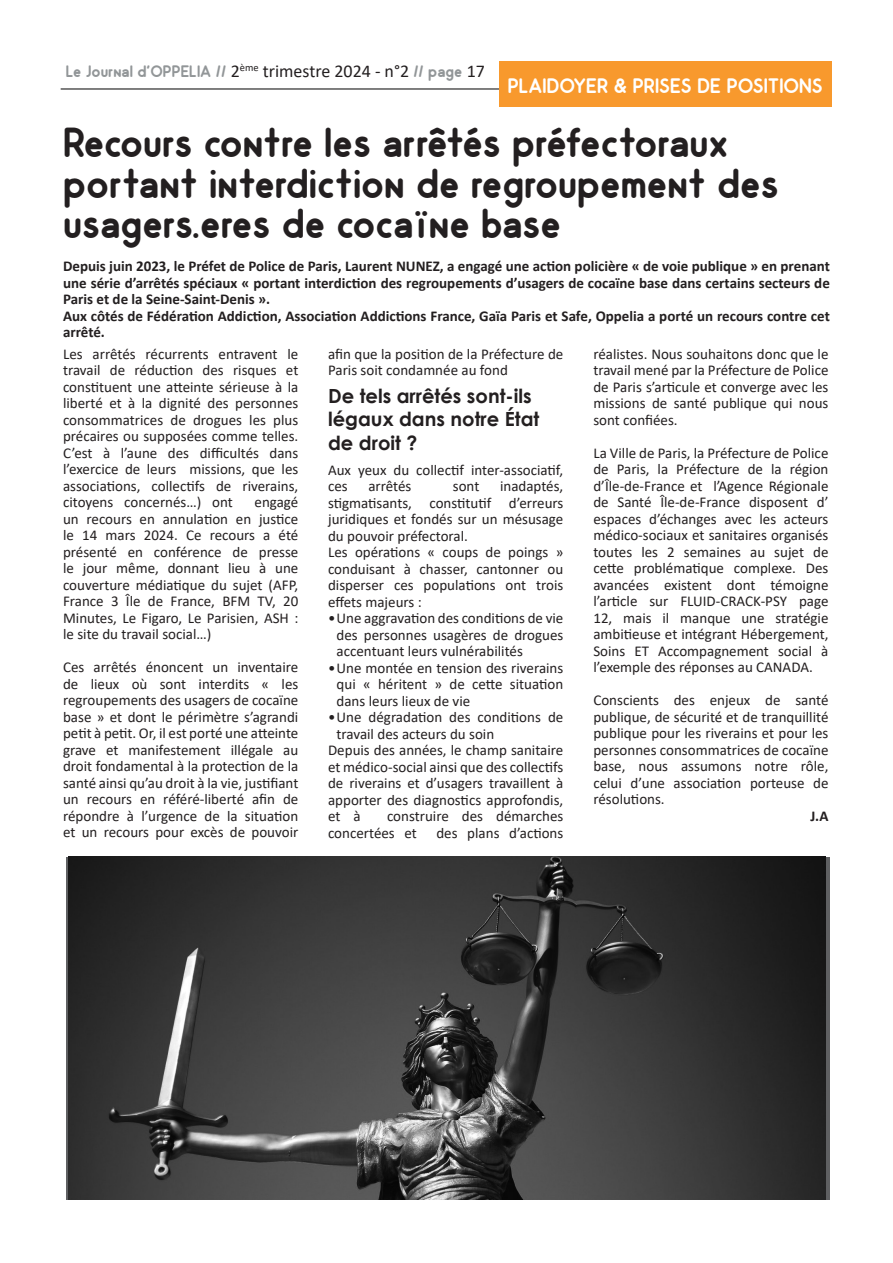
<style>
.page{position:relative;width:893px;height:1263px;background:#fff}
.page>*{position:absolute;margin:0;border:0;box-sizing:border-box;transform-origin:0 0}
.Gros_titre{font:700 42px/40.5px "Odin";color:#231f20}
.Texte_encadré{font:700 21px "Odin";color:#fff}
.Texte_gras_centré{font:700 19.5px/23.4px "Century Gothic";color:#231f20}
.t1{font:700 16.65px "Odin";color:#929698}
.Texte_base{font:15px/16.5px "Calibri";color:#231f20;text-align:justify}
.Texte_base-2{font:700 15px/16.5px "Calibri";color:#231f20;text-align:justify}
.s1{font-family:"Calibri";font-weight:400;font-size:18px;color:#231f20}
</style>
<div class="page">
<hr style="left:61px;top:89px;width:767px;height:1px;background:#000">
<div style="left:499px;top:61px;width:332px;height:46px;background:#f8992d"></div>
<img style="left:68px;top:857px;width:757px;height:342px">
<p class="t1" style="left:66px;top:62px;width:421px">Le Journal d'OPPELIA // <span class="s1">2</span><sup>ème</sup> <span class="s1">trimestre 2024 - n°2</span> // page <span class="s1">17</span></p>
<p class="Texte_encadré" style="left:508px;top:74px;width:317px">PLAIDOYER &amp; PRISES DE POSITIONS</p>
<p class="Gros_titre" style="left:63px;top:123px;width:717px">Recours contre les arrêtés préfectoraux portant interdiction de regroupement des usagers.eres de cocaïne base</p>
<p class="Texte_base-2" style="left:63px;top:258px;width:768px">Depuis juin 2023, le Préfet de Police de Paris, Laurent NUNEZ, a engagé une action policière « de voie publique » en prenant une série d’arrêtés spéciaux « portant interdiction des regroupements d’usagers de cocaïne base dans certains secteurs de Paris et de la Seine-Saint-Denis ».</p>
<p class="Texte_base-2" style="left:63px;top:308px;width:768px">Aux côtés de Fédération Addiction, Association Addictions France, Gaïa Paris et Safe, Oppelia a porté un recours contre cet arrêté.</p>
<p class="Texte_base" style="left:328px;top:345px;width:237px">afin que la position de la Préfecture de<br>Paris soit condamnée au fond</p>
<p class="Texte_gras_centré" style="left:328px;top:383px;width:213px">De tels arrêtés sont-ils légaux dans notre État de droit ?</p>
<p class="Texte_base" style="left:328px;top:461px;width:237px">Aux yeux du collectif inter-associatif, ces</p>
<p class="Texte_base" style="left:63px;top:345px;width:237px">Les arrêtés récurrents entravent le travail de réduction des risques et constituent une atteinte sérieuse à la liberté et à la dignité des personnes consommatrices de drogues les plus précaires ou supposées comme telles.<br>C’est à l’aune des difficultés dans l’exercice de leurs missions, que les associations, collectifs de riverains, citoyens concernés…) ont</p>
<p class="Texte_base" style="left:593px;top:345px;width:237px">réalistes. Nous souhaitons donc que le travail mené par la Préfecture de Police de Paris s’articule et converge avec les missions de santé publique qui nous sont confiées.</p>
<p class="Texte_base" style="left:593px;top:444px;width:237px">La Ville de Paris, la Préfecture de Police de Paris, la Préfecture de la région d’Île-de-France et l’Agence Régionale de Santé Île-de-France disposent d’ espaces d’échanges avec les acteurs médico-sociaux et sanitaires organisés toutes les 2 semaines au sujet de cette problématique complexe. Des avancées existent dont témoigne l’article sur FLUID-CRACK-PSY page 12, mais il manque une stratégie ambitieuse et intégrant Hébergement, Soins ET Accompagnement social à l’exemple des réponses au CANADA.</p>
<p class="Texte_base" style="left:593px;top:692px;width:237px">Conscients des enjeux de santé publique, de sécurité et de tranquillité publique pour les riverains et pour les personnes consommatrices de cocaïne base, nous assumons notre rôle, celui d’une association porteuse de résolutions.</p>
<p class="Texte_base-2" style="left:810px;top:807px;width:20px">J.A</p>
<p class="Texte_base" style="left:328px;top:478px;width:237px;text-indent:172px">inadaptés, stigmatisants, constitutif d’erreurs juridiques et fondés sur un mésusage du pouvoir préfectoral.</p>
<p class="Texte_base" style="left:328px;top:544px;width:237px">Les opérations « coups de poings » conduisant à chasser, cantonner ou disperser ces populations ont trois effets majeurs :</p>
<p class="Texte_base" style="left:337px;top:610px;width:228px;text-indent:-9px">•Une aggravation des conditions de vie des personnes usagères de drogues accentuant leurs vulnérabilités</p>
<p class="Texte_base" style="left:337px;top:659px;width:228px;text-indent:-9px">•Une montée en tension des riverains qui « héritent » de cette situation dans leurs lieux de vie</p>
<p class="Texte_base" style="left:337px;top:709px;width:228px;text-indent:-9px">•Une dégradation des conditions de travail des acteurs du soin</p>
<p class="Texte_base" style="left:328px;top:742px;width:237px">Depuis des années, le champ sanitaire et médico-social ainsi que des collectifs de riverains et d’usagers travaillent à apporter des diagnostics approfondis, et à</p>
<p class="Texte_base" style="left:368px;top:478px;width:45px">arrêtés</p>
<p class="Texte_base" style="left:453px;top:478px;width:28px">sont</p>
<p class="Texte_base" style="left:63px;top:494px;width:237px;text-indent:192px">engagé un recours en annulation en justice le 14 mars 2024. Ce recours a été présenté en conférence de presse le jour même, donnant lieu à une couverture médiatique du sujet (AFP, France 3 Île de France, BFM TV, 20<br>Minutes, Le Figaro, Le Parisien, ASH : le site du travail social…)</p>
<p class="Texte_base" style="left:63px;top:659px;width:237px">Ces arrêtés énoncent un inventaire de lieux où sont interdits « les regroupements des usagers de cocaïne base » et dont le périmètre s’agrandi petit à petit. Or, il est porté une atteinte grave et manifestement illégale au droit fondamental à la protection de la santé ainsi qu’au droit à la vie, justifiant un recours en référé-liberté afin de répondre à l’urgence de la situation et un recours pour excès de pouvoir</p>
<p class="Texte_base" style="left:328px;top:808px;width:237px;text-indent:59px">construire des démarches concertées et</p>
<p class="Texte_base" style="left:436px;top:824px;width:128px">des plans d’actions</p>
</div>
